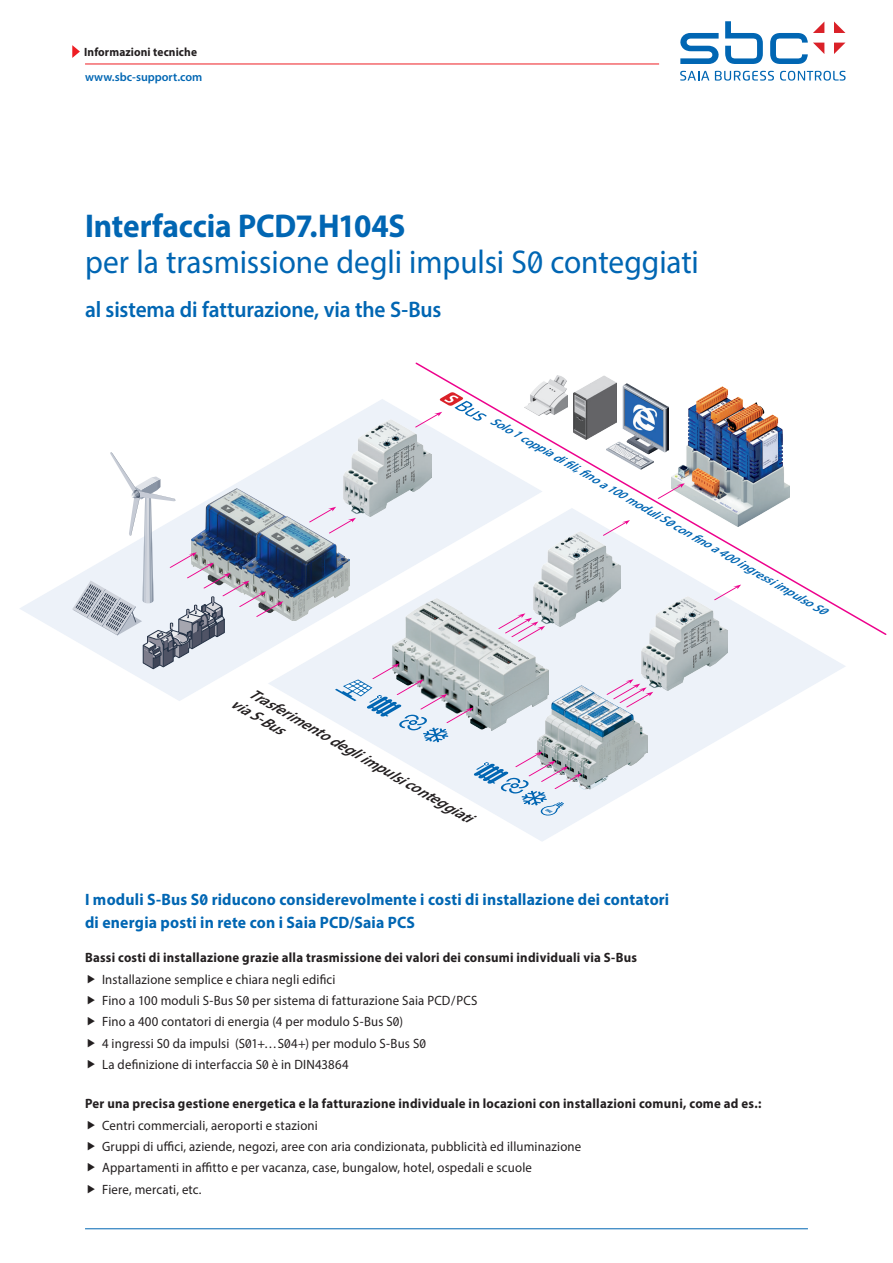
<style>
.page{position:relative;width:893px;height:1263px;background:#fff}
.page>*{position:absolute;margin:0;border:0;box-sizing:border-box;transform-origin:0 0}
.Headline__regular__2{font:33px "Myriad Pro";letter-spacing:-.005em;color:#0166b3;scale:.95 1}
.Headline__bold__22pt{font:700 33px "Myriad Pro";letter-spacing:-.005em;color:#0166b3;scale:.95 1}
.Subheadline__15pt{font:600 22.5px "Myriad Pro";letter-spacing:-.005em;color:#0166b3;scale:.95 1}
.Grundtext__Untertite{font:700 16.5px/22.5px "Myriad Pro";letter-spacing:.01em;color:#0166b3;scale:.95 1}
._006_Lauftext_9_13{font:italic 600 15px/18px "Myriad Pro";color:#231f20}
.t1{font:13.5px "Myriad Pro";letter-spacing:.015em;color:#231f20;scale:.95 1}
.Grundtext__bold__9_1{font:700 13.5px "Myriad Pro";letter-spacing:.02em;color:#231f20;scale:.95 1}
._006_Lauftext_9_13-2{font:italic 600 12px "Myriad Pro";color:#0166b3}
.Dokumententyp__8pt{font:700 12px "Myriad Pro";letter-spacing:.01em;color:#231f20;scale:.95 1}
.Webadresse_Support{font:600 12px "Myriad Pro";color:#0166b3}
</style>
<div class="page">
<svg style="left:299px;top:636px;width:546px;height:205px"></svg>
<svg style="left:20px;top:399px;width:394px;height:302px"></svg>
<img style="left:285px;top:489px;width:15px;height:28px">
<img style="left:285px;top:517px;width:65px;height:103px">
<img style="left:343px;top:420px;width:71px;height:96px">
<img style="left:642px;top:636px;width:86px;height:55px">
<img style="left:393px;top:599px;width:24px;height:63px">
<img style="left:417px;top:636px;width:25px;height:26px">
<img style="left:442px;top:636px;width:55px;height:26px">
<img style="left:466px;top:642px;width:83px;height:20px">
<img style="left:584px;top:686px;width:22px;height:7px">
<img style="left:584px;top:693px;width:22px;height:7px">
<img style="left:584px;top:700px;width:22px;height:7px">
<img style="left:584px;top:707px;width:64px;height:82px">
<svg style="left:680px;top:21px;width:165px;height:43px"></svg>
<svg style="left:680px;top:71px;width:29px;height:10px"></svg>
<svg style="left:715px;top:71px;width:59px;height:10px"></svg>
<svg style="left:780px;top:71px;width:66px;height:10px"></svg>
<svg style="left:72px;top:45px;width:8px;height:13px"></svg>
<hr style="left:85px;top:64px;width:574px;height:1px;background:#ee1d23">
<hr style="left:85px;top:1228px;width:723px;height:1px;background:#0166b3">
<svg style="left:606px;top:678px;width:49px;height:30px"></svg>
<svg style="left:497px;top:636px;width:50px;height:6px"></svg>
<svg style="left:308px;top:505px;width:50px;height:29px"></svg>
<svg style="left:414px;top:362px;width:473px;height:274px"></svg>
<svg style="left:335px;top:662px;width:249px;height:155px"></svg>
<svg style="left:657px;top:482px;width:30px;height:17px"></svg>
<svg style="left:72px;top:452px;width:213px;height:217px"></svg>
<svg style="left:414px;top:392px;width:73px;height:36px"></svg>
<p class="Dokumententyp__8pt" style="left:84px;top:44px;width:120px">Informazioni tecniche</p>
<p class="Webadresse_Support" style="left:85px;top:69px;width:119px">www.sbc-support.com</p>
<p class="Headline__bold__22pt" style="left:85px;top:205px;width:339px">Interfaccia PCD7.H104S</p>
<p class="Headline__regular__2" style="left:85px;top:242px;width:648px">per la trasmissione degli impulsi S0 conteggiati</p>
<p class="Subheadline__15pt" style="left:85px;top:295px;width:377px">al sistema di fatturazione, via the S-Bus</p>
<p class="_006_Lauftext_9_13-2" style="left:495px;top:413px;width:386px;rotate:30deg">Solo 1 coppia di fi li, fi no a 100 moduli S0 con fi no a 400 ingressi impulso S0</p>
<p class="_006_Lauftext_9_13" style="left:246px;top:678px;width:266px;text-indent:10px;rotate:30deg">Trasferimento degli impulsi conteggiati via S-Bus</p>
<p class="Grundtext__Untertite" style="left:85px;top:888px;width:616px">I moduli S-Bus S0 riducono considerevolmente i costi di installazione dei contatori di energia posti in rete con i Saia PCD/Saia PCS</p>
<p class="Grundtext__bold__9_1" style="left:85px;top:949px;width:583px">Bassi costi di installazione grazie alla trasmissione dei valori dei consumi individuali via S-Bus</p>
<p class="t1" style="left:102px;top:971px;width:247px">Installazione semplice e chiara negli edifici</p>
<p class="t1" style="left:102px;top:992px;width:397px">Fino a 100 moduli S-Bus S0 per sistema di fatturazione Saia PCD/PCS</p>
<p class="t1" style="left:102px;top:1013px;width:318px">Fino a 400 contatori di energia (4 per modulo S-Bus S0)</p>
<p class="t1" style="left:102px;top:1035px;width:343px">4 ingressi S0 da impulsi (S01+…S04+) per modulo S-Bus S0</p>
<p class="t1" style="left:102px;top:1056px;width:261px">La definizione di interfaccia S0 è in DIN43864</p>
<p class="Grundtext__bold__9_1" style="left:85px;top:1095px;width:713px">Per una precisa gestione energetica e la fatturazione individuale in locazioni con installazioni comuni, come ad es.:</p>
<p class="t1" style="left:102px;top:1117px;width:229px">Centri commerciali, aeroporti e stazioni</p>
<p class="t1" style="left:102px;top:1138px;width:506px">Gruppi di uffici, aziende, negozi, aree con aria condizionata, pubblicità ed illuminazione</p>
<p class="t1" style="left:102px;top:1159px;width:454px">Appartamenti in affitto e per vacanza, case, bungalow, hotel, ospedali e scuole</p>
<p class="t1" style="left:102px;top:1181px;width:106px">Fiere, mercati, etc.</p>
</div>
